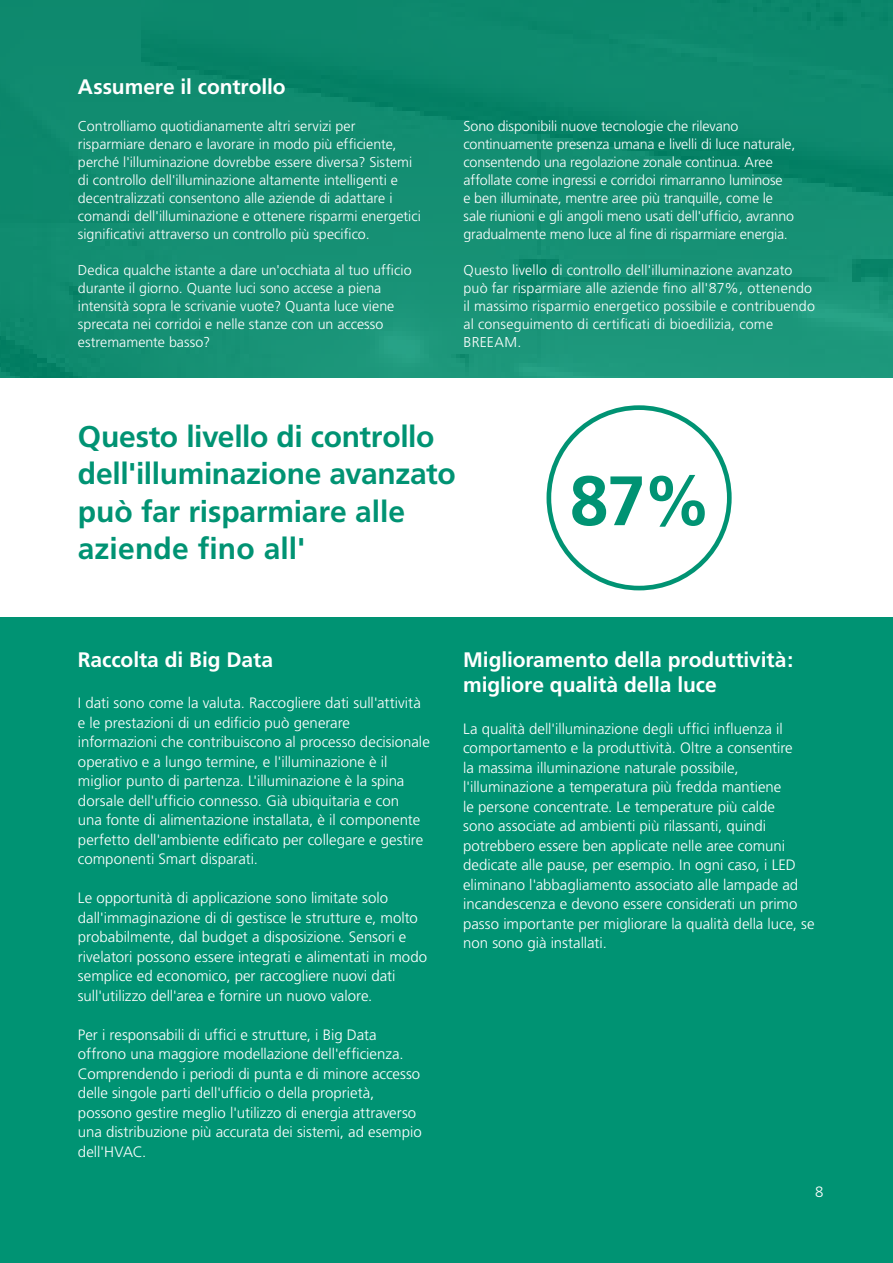
<style>
.page{position:relative;width:893px;height:1263px;background:#fff}
.page>*{position:absolute;margin:0;border:0;box-sizing:border-box;transform-origin:0 0}
.t1{font:700 69.75px "Frutiger";color:#009373}
.t2{font:700 30px/37.5px "Frutiger";letter-spacing:-.01em;color:#009373}
.t3{font:700 21px/25.2px "Frutiger";letter-spacing:-.005em;color:#fff}
.t4{font:700 21px "Frutiger LT Std";letter-spacing:-.005em;color:#fff}
.t5{font:300 15px/19.5px "Frutiger";color:#fff}
.t6{font:300 14.25px/18px "Frutiger";color:#fff}
</style>
<div class="page">
<svg style="left:0;top:0;width:893px;height:378px;background:#128d71"></svg>
<div style="left:546px;top:405px;width:186px;height:185px;border:5px solid #009373;border-radius:50%"></div>
<div style="left:0;top:617px;width:893px;height:646px;background:#009373"></div>
<h3 class="t4" style="left:78px;top:74px;width:209px">Assumere il controllo</h3>
<p class="t6" style="left:78px;top:117px;width:344px">Controlliamo quotidianamente altri servizi per risparmiare denaro e lavorare in modo più efficiente, perché l'illuminazione dovrebbe essere diversa? Sistemi di controllo dell'illuminazione altamente intelligenti e decentralizzati consentono alle aziende di adattare i comandi dell'illuminazione e ottenere risparmi energetici significativi attraverso un controllo più specifico.</p>
<p class="t6" style="left:78px;top:261px;width:335px">Dedica qualche istante a dare un'occhiata al tuo ufficio durante il giorno. Quante luci sono accese a piena intensità sopra le scrivanie vuote? Quanta luce viene sprecata nei corridoi e nelle stanze con un accesso estremamente basso?</p>
<p class="t6" style="left:463px;top:117px;width:333px">Sono disponibili nuove tecnologie che rilevano continuamente presenza umana e livelli di luce naturale, consentendo una regolazione zonale continua. Aree affollate come ingressi e corridoi rimarranno luminose<br>e ben illuminate, mentre aree più tranquille, come le sale riunioni e gli angoli meno usati dell'ufficio, avranno gradualmente meno luce al fine di risparmiare energia.</p>
<p class="t6" style="left:463px;top:261px;width:353px">Questo livello di controllo dell'illuminazione avanzato può far risparmiare alle aziende fino all'87%, ottenendo il massimo risparmio energetico possibile e contribuendo al conseguimento di certificati di bioedilizia, come BREEAM.</p>
<h2 class="t2" style="left:78px;top:417px;width:379px">Questo livello di controllo dell'illuminazione avanzato può far risparmiare alle aziende fino all'</h2>
<h1 class="t1" style="left:570px;top:460px;width:144px">87%</h1>
<h3 class="t3" style="left:78px;top:647px;width:197px">Raccolta di Big Data</h3>
<p class="t5" style="left:78px;top:693px;width:353px">I dati sono come la valuta. Raccogliere dati sull'attività e le prestazioni di un edificio può generare informazioni che contribuiscono al processo decisionale operativo e a lungo termine, e l'illuminazione è il miglior punto di partenza. L'illuminazione è la spina dorsale dell'ufficio connesso. Già ubiquitaria e con<br>una fonte di alimentazione installata, è il componente perfetto dell'ambiente edificato per collegare e gestire componenti Smart disparati.</p>
<p class="t5" style="left:78px;top:888px;width:351px">Le opportunità di applicazione sono limitate solo dall'immaginazione di di gestisce le strutture e, molto probabilmente, dal budget a disposizione. Sensori e rivelatori possono essere integrati e alimentati in modo semplice ed economico, per raccogliere nuovi dati sull'utilizzo dell'area e fornire un nuovo valore.</p>
<p class="t5" style="left:78px;top:1025px;width:345px">Per i responsabili di uffici e strutture, i Big Data offrono una maggiore modellazione dell'efficienza.<br>Comprendendo i periodi di punta e di minore accesso delle singole parti dell'ufficio o della proprietà, possono gestire meglio l'utilizzo di energia attraverso una distribuzione più accurata dei sistemi, ad esempio dell'HVAC.</p>
<h3 class="t3" style="left:463px;top:647px;width:332px">Miglioramento della produttività: migliore qualità della luce</h3>
<p class="t5" style="left:463px;top:719px;width:353px">La qualità dell'illuminazione degli uffici influenza il comportamento e la produttività. Oltre a consentire<br>la massima illuminazione naturale possibile, l'illuminazione a temperatura più fredda mantiene<br>le persone concentrate. Le temperature più calde<br>sono associate ad ambienti più rilassanti, quindi potrebbero essere ben applicate nelle aree comuni dedicate alle pause, per esempio. In ogni caso, i LED eliminano l'abbagliamento associato alle lampade ad incandescenza e devono essere considerati un primo passo importante per migliorare la qualità della luce, se non sono già installati.</p>
<p class="t5" style="left:815px;top:1182px;width:10px">8</p>
</div>
